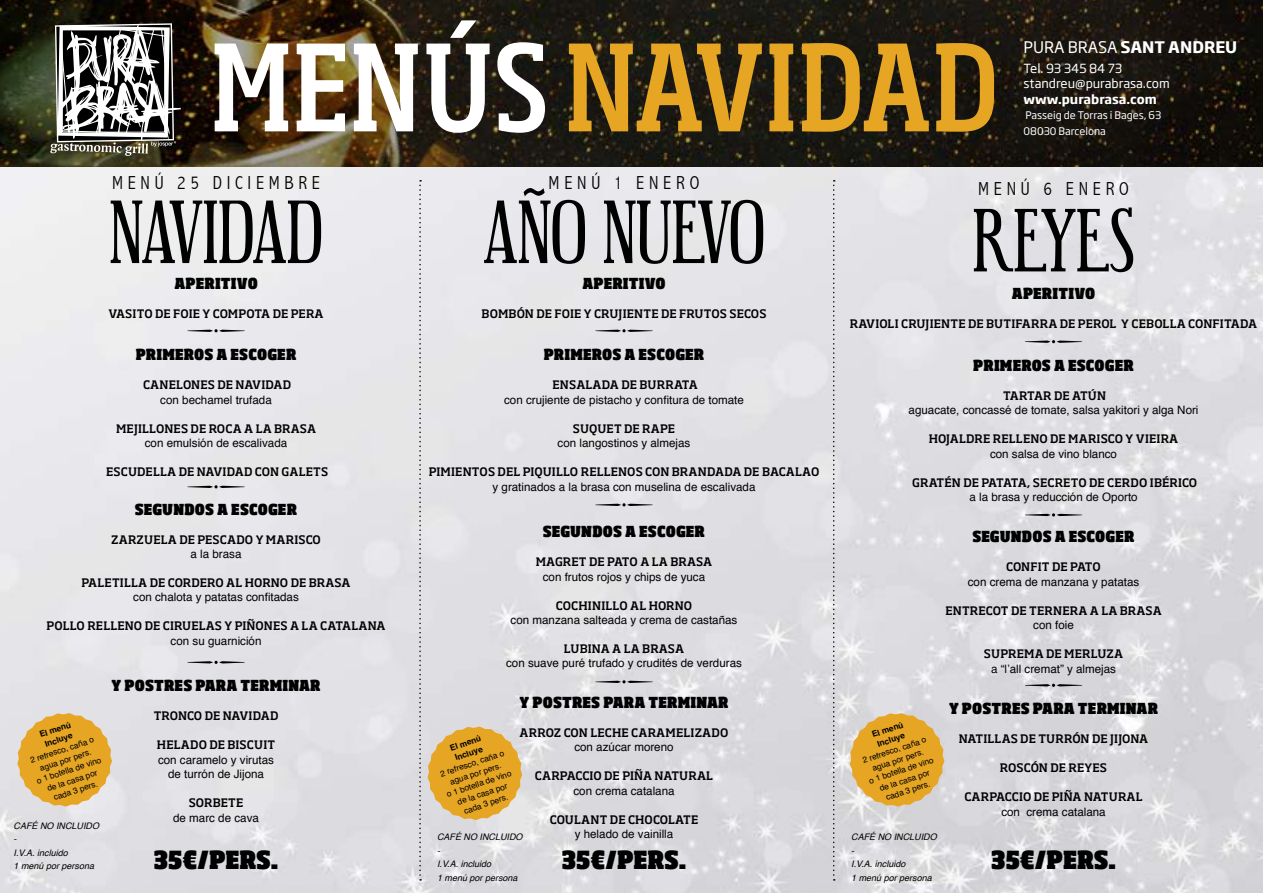
<style>
.page{position:relative;width:1263px;height:893px;background:#fff}
.page>*{position:absolute;margin:0;border:0;box-sizing:border-box;transform-origin:0 0}
.t1{font:500 condensed 118.2px "Soho Std";letter-spacing:.015em;color:#e6a523}
.t2{font:67.8px "Euphorigenic";color:#000101}
.t3{font:ultra-condensed 24.6px "Soho Std";letter-spacing:-.005em;color:#000101}
.t4{font:300 condensed 18.9px "Abadi";letter-spacing:.25em;color:#000101}
.t5{font:700 15.75px "Soho Gothic Pro";color:#fff}
.t6{font:ultra-condensed 15px "Soho Std";letter-spacing:.015em;color:#000101}
.t7{font:12.45px/15.6px "Soho Gothic Pro";color:#fff}
.t8{font:700 12.45px "Soho Gothic Pro";color:#fff}
.t9{font:11.55px/14.5px "Helvetica";color:#000101;text-align:center}
.t10{font:500 11.55px "Soho Std";letter-spacing:.015em;color:#000101}
.t11{font:500 11.55px "Soho Std";letter-spacing:-.005em;color:#000101}
.t12{font:500 11.55px "Soho Std";letter-spacing:-.01em;color:#000101}
.t13{font:10.35px/15.6px "Soho Gothic Pro";color:#fff}
.t14{font:italic 9px/13.5px "Helvetica";color:#000}
.t15{font:8.4px/10.6px "Helvetica";color:#000;text-align:center}
.t16{font:700 8.4px/10.6px "Helvetica";color:#000}
.s1{color:#fff}
.s2{font-weight:400}
</style>
<div class="page">
<img style="left:0;top:0;width:1263px;height:893px">
<svg style="left:50px;top:23px;width:131px;height:133px"></svg>
<svg style="left:419px;top:180px;width:2px;height:701px"></svg>
<svg style="left:833px;top:180px;width:2px;height:701px"></svg>
<svg style="left:187px;top:329px;width:58px;height:3px"></svg>
<svg style="left:595px;top:329px;width:58px;height:3px"></svg>
<svg style="left:1025px;top:340px;width:57px;height:3px"></svg>
<svg style="left:187px;top:485px;width:58px;height:3px"></svg>
<svg style="left:595px;top:503px;width:58px;height:3px"></svg>
<svg style="left:1025px;top:513px;width:57px;height:3px"></svg>
<svg style="left:187px;top:661px;width:58px;height:3px"></svg>
<svg style="left:595px;top:680px;width:58px;height:3px"></svg>
<svg style="left:1025px;top:684px;width:57px;height:3px"></svg>
<svg style="left:850px;top:713px;width:94px;height:94px;background:#e3b14f"></svg>
<svg style="left:428px;top:726px;width:94px;height:94px;background:#e4b250"></svg>
<svg style="left:17px;top:713px;width:95px;height:94px;background:#e5b352"></svg>
<h1 class="t1" style="left:211px;top:13px;width:789px"><span class="s1">MENÚS</span> NAVIDAD</h1>
<h3 class="t4" style="left:112px;top:172px;width:210px">MENÚ 25 DICIEMBRE</h3>
<h3 class="t4" style="left:549px;top:172px;width:152px">MENÚ 1 ENERO</h3>
<h3 class="t4" style="left:978px;top:177px;width:152px">MENÚ 6 ENERO</h3>
<h3 class="t5" style="left:1024px;top:34px;width:215px"><span class="s2">PURA BRASA</span> SANT ANDREU</h3>
<p class="t7" style="left:1024px;top:60px;width:148px">Tel. 93 345 84 73 standreu@purabrasa.com</p>
<p class="t8" style="left:1024px;top:89px;width:135px">www.purabrasa.com</p>
<p class="t13" style="left:1024px;top:107px;width:139px">Passeig de Torras i Bages, 63<br>08030 Barcelona</p>
<h2 class="t2" style="left:483px;top:185px;width:283px">AÑO NUEVO</h2>
<h2 class="t2" style="left:109px;top:185px;width:215px">NAVIDAD</h2>
<h2 class="t2" style="left:972px;top:193px;width:163px">REYES</h2>
<p class="t6" style="left:174px;top:274px;width:85px">APERITIVO</p>
<p class="t11" style="left:108px;top:307px;width:217px">VASITO DE FOIE Y COMPOTA DE PERA</p>
<p class="t6" style="left:136px;top:345px;width:162px">PRIMEROS A ESCOGER</p>
<p class="t10" style="left:143px;top:377px;width:150px">CANELONES DE NAVIDAD</p>
<p class="t9" style="left:160px;top:393px;width:113px">con bechamel trufada</p>
<p class="t10" style="left:116px;top:421px;width:202px">MEJILLONES DE ROCA A LA BRASA</p>
<p class="t9" style="left:145px;top:436px;width:144px">con emulsión de escalivada</p>
<p class="t10" style="left:106px;top:464px;width:224px">ESCUDELLA DE NAVIDAD CON GALETS</p>
<p class="t6" style="left:135px;top:499px;width:164px">SEGUNDOS A ESCOGER</p>
<p class="t10" style="left:111px;top:532px;width:211px">ZARZUELA DE PESCADO Y MARISCO</p>
<p class="t9" style="left:191px;top:547px;width:52px">a la brasa</p>
<p class="t11" style="left:82px;top:575px;width:271px">PALETILLA DE CORDERO AL HORNO DE BRASA</p>
<p class="t9" style="left:133px;top:590px;width:167px">con chalota y patatas confitadas</p>
<p class="t10" style="left:47px;top:619px;width:341px">POLLO RELLENO DE CIRUELAS Y PIÑONES A LA CATALANA</p>
<p class="t9" style="left:171px;top:634px;width:92px">con su guarnición</p>
<p class="t6" style="left:582px;top:274px;width:85px">APERITIVO</p>
<p class="t10" style="left:481px;top:307px;width:286px">BOMBÓN DE FOIE Y CRUJIENTE DE FRUTOS SECOS</p>
<p class="t6" style="left:544px;top:345px;width:162px">PRIMEROS A ESCOGER</p>
<p class="t10" style="left:553px;top:377px;width:147px">ENSALADA DE BURRATA</p>
<p class="t9" style="left:504px;top:393px;width:241px">con crujiente de pistacho y confitura de tomate</p>
<p class="t10" style="left:573px;top:421px;width:104px">SUQUET DE RAPE</p>
<p class="t9" style="left:558px;top:436px;width:134px">con langostinos y almejas</p>
<p class="t10" style="left:429px;top:464px;width:392px">PIMIENTOS DEL PIQUILLO RELLENOS CON BRANDADA DE BACALAO</p>
<p class="t9" style="left:492px;top:480px;width:264px">y gratinados a la brasa con muselina de escalivada</p>
<p class="t6" style="left:543px;top:522px;width:164px">SEGUNDOS A ESCOGER</p>
<p class="t11" style="left:536px;top:554px;width:178px">MAGRET DE PATO A LA BRASA</p>
<p class="t9" style="left:543px;top:569px;width:164px">con frutos rojos y chips de yuca</p>
<p class="t10" style="left:556px;top:598px;width:138px">COCHINILLO AL HORNO</p>
<p class="t9" style="left:511px;top:613px;width:228px">con manzana salteada y crema de castañas</p>
<p class="t11" style="left:564px;top:641px;width:122px">LUBINA A LA BRASA</p>
<p class="t9" style="left:506px;top:656px;width:237px">con suave puré trufado y crudités de verduras</p>
<p class="t6" style="left:1012px;top:284px;width:85px">APERITIVO</p>
<p class="t10" style="left:850px;top:317px;width:409px">RAVIOLI CRUJIENTE DE BUTIFARRA DE PEROL Y CEBOLLA CONFITADA</p>
<p class="t6" style="left:973px;top:356px;width:162px">PRIMEROS A ESCOGER</p>
<p class="t12" style="left:1003px;top:388px;width:105px">TARTAR DE ATÚN</p>
<p class="t9" style="left:908px;top:403px;width:291px">aguacate, concassé de tomate, salsa yakitori y alga Nori</p>
<p class="t10" style="left:929px;top:432px;width:251px">HOJALDRE RELLENO DE MARISCO Y VIEIRA</p>
<p class="t9" style="left:990px;top:447px;width:128px">con salsa de vino blanco</p>
<p class="t10" style="left:912px;top:475px;width:286px">GRATÉN DE PATATA, SECRETO DE CERDO IBÉRICO</p>
<p class="t9" style="left:969px;top:490px;width:170px">a la brasa y reducción de Oporto</p>
<p class="t6" style="left:972px;top:527px;width:164px">SEGUNDOS A ESCOGER</p>
<p class="t12" style="left:1006px;top:560px;width:96px">CONFIT DE PATO</p>
<p class="t9" style="left:968px;top:575px;width:173px">con crema de manzana y patatas</p>
<p class="t10" style="left:945px;top:603px;width:218px">ENTRECOT DE TERNERA A LA BRASA</p>
<p class="t9" style="left:1033px;top:618px;width:42px">con foie</p>
<p class="t10" style="left:984px;top:647px;width:141px">SUPREMA DE MERLUZA</p>
<p class="t9" style="left:991px;top:662px;width:126px">a “l’all cremat” y almejas</p>
<p class="t6" style="left:112px;top:676px;width:211px">Y POSTRES PARA TERMINAR</p>
<p class="t12" style="left:154px;top:709px;width:126px">TRONCO DE NAVIDAD</p>
<p class="t10" style="left:157px;top:738px;width:120px">HELADO DE BISCUIT</p>
<p class="t9" style="left:158px;top:753px;width:117px">con caramelo y virutas de turrón de Jijona</p>
<p class="t10" style="left:189px;top:796px;width:56px">SORBETE</p>
<p class="t9" style="left:173px;top:811px;width:87px">de marc de cava</p>
<p class="t6" style="left:519px;top:692px;width:211px">Y POSTRES PARA TERMINAR</p>
<p class="t10" style="left:520px;top:725px;width:210px">ARROZ CON LECHE CARAMELIZADO</p>
<p class="t9" style="left:574px;top:740px;width:101px">con azúcar moreno</p>
<p class="t10" style="left:535px;top:769px;width:180px">CARPACCIO DE PIÑA NATURAL</p>
<p class="t9" style="left:573px;top:784px;width:103px">con crema catalana</p>
<p class="t10" style="left:550px;top:812px;width:150px">COULANT DE CHOCOLATE</p>
<p class="t9" style="left:575px;top:827px;width:100px">y helado de vainilla</p>
<p class="t6" style="left:949px;top:699px;width:211px">Y POSTRES PARA TERMINAR</p>
<p class="t11" style="left:959px;top:731px;width:191px">NATILLAS DE TURRÓN DE JIJONA</p>
<p class="t10" style="left:1000px;top:760px;width:109px">ROSCÓN DE REYES</p>
<p class="t10" style="left:964px;top:789px;width:180px">CARPACCIO DE PIÑA NATURAL</p>
<p class="t9" style="left:1001px;top:805px;width:106px">con crema catalana</p>
<p class="t16" style="left:38px;top:730px;width:34px;rotate:-19deg">El menú<br>Incluye</p>
<p class="t16" style="left:871px;top:730px;width:34px;rotate:-19deg">El menú<br>Incluye</p>
<p class="t16" style="left:448px;top:743px;width:34px;rotate:-19deg">El menú<br>Incluye</p>
<p class="t15" style="left:28px;top:756px;width:69px;rotate:-19deg">2 refresco, caña o agua por pers.<br>o 1 botella de vino de la casa por cada 3 pers.</p>
<p class="t15" style="left:861px;top:756px;width:69px;rotate:-19deg">2 refresco, caña o agua por pers.<br>o 1 botella de vino de la casa por cada 3 pers.</p>
<p class="t15" style="left:438px;top:769px;width:69px;rotate:-19deg">2 refresco, caña o agua por pers.<br>o 1 botella de vino de la casa por cada 3 pers.</p>
<p class="t14" style="left:14px;top:819px;width:87px">CAFÉ NO INCLUIDO -<br>I.V.A. incluido<br>1 menú por persona</p>
<p class="t14" style="left:437px;top:830px;width:87px">CAFÉ NO INCLUIDO -<br>I.V.A. incluido<br>1 menú por persona</p>
<p class="t14" style="left:851px;top:830px;width:87px">CAFÉ NO INCLUIDO -<br>I.V.A. incluido<br>1 menú por persona</p>
<h3 class="t3" style="left:154px;top:843px;width:126px">35€/PERS.</h3>
<h3 class="t3" style="left:562px;top:843px;width:126px">35€/PERS.</h3>
<h3 class="t3" style="left:991px;top:843px;width:126px">35€/PERS.</h3>
</div>
